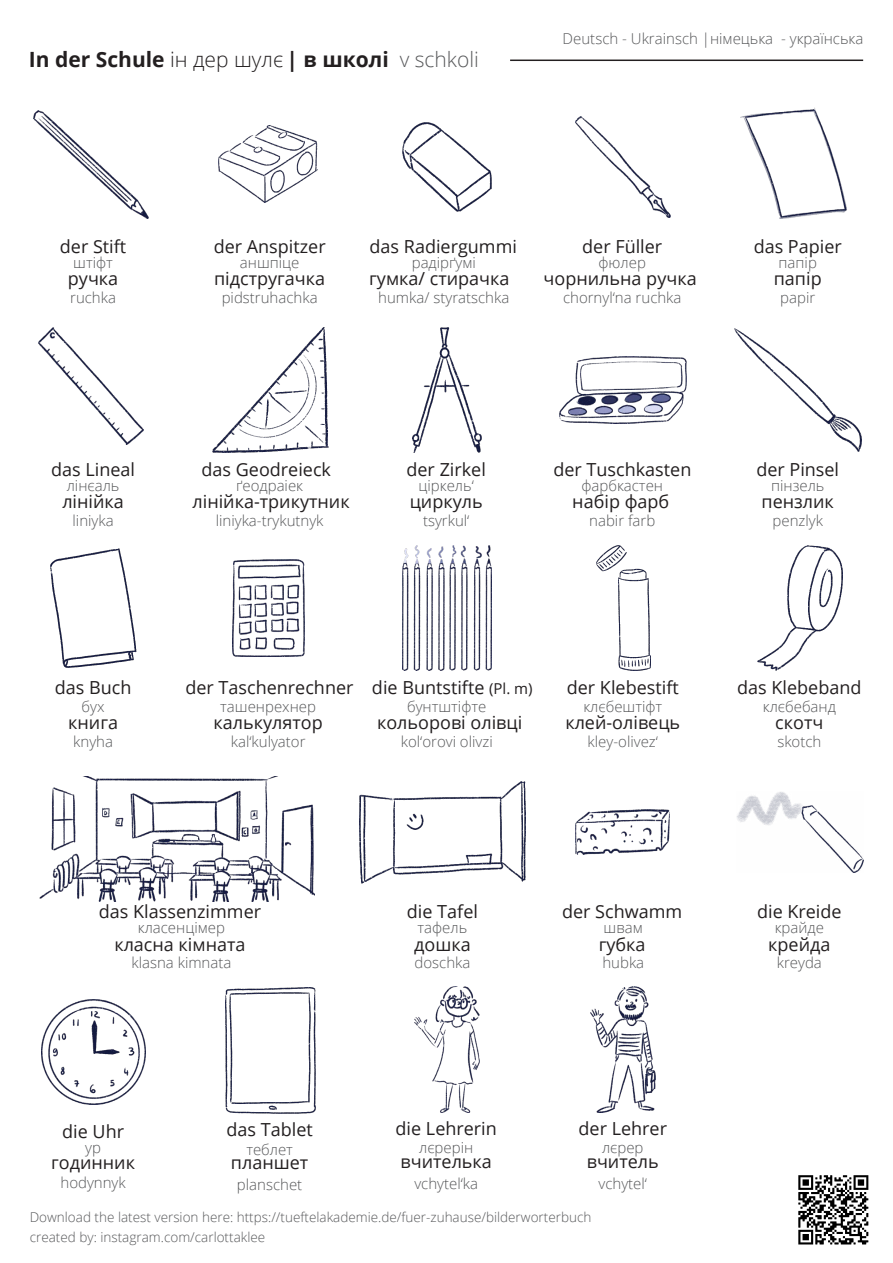
<style>
.page{position:relative;width:893px;height:1263px;background:#fff}
.page>*{position:absolute;margin:0;border:0;box-sizing:border-box;transform-origin:0 0}
.Überschrift{font:700 21px "Open Sans";color:#231f20}
.Text{font:18px "Open Sans";color:#231f20}
.Lautschrift{font:300 15px "Open Sans";color:#57585a}
.t1{font:300 13.5px "Open Sans";color:#57585a}
.s1{font-weight:300}
.s2{font-weight:300;color:#57585a}
.s3{font-size:15px}
</style>
<div class="page">
<hr style="left:510px;top:60px;width:353px;height:1px;background:#231f20">
<img style="left:798px;top:1175px;width:71px;height:70px">
<img style="left:38px;top:328px;width:106px;height:117px">
<img style="left:39px;top:776px;width:276px;height:125px">
<img style="left:34px;top:110px;width:115px;height:108px">
<img style="left:414px;top:986px;width:65px;height:126px">
<img style="left:212px;top:327px;width:116px;height:126px">
<img style="left:219px;top:125px;width:99px;height:78px">
<img style="left:591px;top:986px;width:65px;height:126px">
<img style="left:225px;top:988px;width:90px;height:125px">
<img style="left:412px;top:327px;width:69px;height:126px">
<img style="left:42px;top:1000px;width:104px;height:104px">
<img style="left:402px;top:123px;width:89px;height:88px">
<img style="left:51px;top:548px;width:86px;height:120px">
<img style="left:559px;top:356px;width:127px;height:68px">
<img style="left:360px;top:781px;width:165px;height:102px">
<img style="left:575px;top:116px;width:95px;height:102px">
<img style="left:233px;top:560px;width:72px;height:96px">
<img style="left:735px;top:328px;width:127px;height:124px">
<img style="left:576px;top:810px;width:94px;height:45px">
<img style="left:737px;top:792px;width:126px;height:81px">
<img style="left:741px;top:107px;width:106px;height:111px">
<img style="left:403px;top:545px;width:88px;height:126px">
<img style="left:596px;top:545px;width:54px;height:126px">
<img style="left:757px;top:545px;width:85px;height:126px">
<p class="Überschrift" style="left:29px;top:45px;width:451px">In der Schule <span class="s1">ін дер шулє</span> | в школі <span class="s2">v schkoli</span></p>
<p class="Lautschrift" style="left:563px;top:28px;width:302px">Deutsch - Ukrainsch |німецька - українська</p>
<p class="Text" style="left:60px;top:234px;width:68px">der Stift</p>
<p class="Text" style="left:214px;top:234px;width:113px">der Anspitzer</p>
<p class="Text" style="left:370px;top:234px;width:149px">das Radiergummi</p>
<p class="Text" style="left:582px;top:234px;width:82px">der Füller</p>
<p class="Text" style="left:754px;top:234px;width:90px">das Papier</p>
<p class="Lautschrift" style="left:73px;top:252px;width:41px">штіфт</p>
<p class="Lautschrift" style="left:240px;top:252px;width:61px">аншпіце</p>
<p class="Lautschrift" style="left:412px;top:252px;width:66px">радiрґумi</p>
<p class="Lautschrift" style="left:599px;top:252px;width:49px">фюлер</p>
<p class="Lautschrift" style="left:779px;top:252px;width:40px">папiр</p>
<p class="Text" style="left:214px;top:266px;width:113px">підстругачка</p>
<p class="Text" style="left:774px;top:266px;width:49px">папір</p>
<p class="Text" style="left:369px;top:266px;width:142px">гумка/ стирачка</p>
<p class="Text" style="left:68px;top:266px;width:52px">ручка</p>
<p class="Text" style="left:544px;top:266px;width:155px">чорнильна ручка</p>
<p class="Lautschrift" style="left:378px;top:287px;width:133px">humka/ styratschka</p>
<p class="Lautschrift" style="left:70px;top:287px;width:47px">ruchka</p>
<p class="Lautschrift" style="left:222px;top:287px;width:97px">pidstruhachka</p>
<p class="Lautschrift" style="left:563px;top:287px;width:120px">chornyl‘na ruchka</p>
<p class="Lautschrift" style="left:780px;top:287px;width:37px">papir</p>
<p class="Text" style="left:51px;top:457px;width:85px">das Lineal</p>
<p class="Text" style="left:202px;top:457px;width:131px">das Geodreieck</p>
<p class="Text" style="left:406px;top:457px;width:81px">der Zirkel</p>
<p class="Text" style="left:553px;top:457px;width:139px">der Tuschkasten</p>
<p class="Text" style="left:756px;top:457px;width:84px">der Pinsel</p>
<p class="Lautschrift" style="left:67px;top:475px;width:54px">лiнєаль</p>
<p class="Lautschrift" style="left:236px;top:475px;width:68px">ґеодрaiек</p>
<p class="Lautschrift" style="left:419px;top:475px;width:57px">цiркель‘</p>
<p class="Text" style="left:62px;top:489px;width:63px">лінійка</p>
<p class="Text" style="left:192px;top:489px;width:159px">лінійка-трикутник</p>
<p class="Text" style="left:410px;top:489px;width:75px">циркуль</p>
<p class="Lautschrift" style="left:216px;top:510px;width:109px">liniyka-trykutnyk</p>
<p class="Lautschrift" style="left:73px;top:510px;width:43px">liniyka</p>
<p class="Lautschrift" style="left:423px;top:510px;width:48px">tsyrkul‘</p>
<p class="Lautschrift" style="left:581px;top:475px;width:83px">фарбкастен</p>
<p class="Text" style="left:572px;top:489px;width:99px">набір фарб</p>
<p class="Lautschrift" style="left:589px;top:510px;width:68px">nabir farb</p>
<p class="Lautschrift" style="left:771px;top:475px;width:55px">пiнзель</p>
<p class="Text" style="left:761px;top:489px;width:74px">пензлик</p>
<p class="Lautschrift" style="left:772px;top:510px;width:52px">penzlyk</p>
<p class="Text" style="left:55px;top:675px;width:78px">das Buch</p>
<p class="Text" style="left:185px;top:675px;width:170px">der Taschenrechner</p>
<p class="Text" style="left:372px;top:675px;width:162px">die Buntstifte <span class="s3">(Pl. m)</span></p>
<p class="Text" style="left:567px;top:675px;width:113px">der Klebestift</p>
<p class="Text" style="left:737px;top:675px;width:126px">das Klebeband</p>
<p class="Lautschrift" style="left:82px;top:696px;width:24px">бух</p>
<p class="Text" style="left:68px;top:710px;width:51px">книга</p>
<p class="Lautschrift" style="left:220px;top:696px;width:97px">ташенрехнер</p>
<p class="Text" style="left:214px;top:710px;width:111px">калькулятор</p>
<p class="Lautschrift" style="left:407px;top:696px;width:81px">бунтштiфте</p>
<p class="Lautschrift" style="left:583px;top:696px;width:80px">клєбештiфт</p>
<p class="Lautschrift" style="left:763px;top:696px;width:75px">клєбебанд</p>
<p class="Text" style="left:377px;top:710px;width:147px">кольорові олівці</p>
<p class="Text" style="left:565px;top:710px;width:116px">клей-олівець</p>
<p class="Text" style="left:775px;top:710px;width:50px">скотч</p>
<p class="Lautschrift" style="left:73px;top:732px;width:41px">knyha</p>
<p class="Lautschrift" style="left:231px;top:732px;width:76px">kal‘kulyator</p>
<p class="Lautschrift" style="left:401px;top:732px;width:93px">kol‘orovi olivzi</p>
<p class="Lautschrift" style="left:588px;top:732px;width:72px">kley-olivez‘</p>
<p class="Lautschrift" style="left:777px;top:732px;width:46px">skotch</p>
<p class="Text" style="left:99px;top:899px;width:164px">das Klassenzimmer</p>
<p class="Text" style="left:407px;top:899px;width:73px">die Tafel</p>
<p class="Text" style="left:562px;top:899px;width:122px">der Schwamm</p>
<p class="Text" style="left:757px;top:899px;width:86px">die Kreide</p>
<p class="Lautschrift" style="left:138px;top:917px;width:89px">класенцiмер</p>
<p class="Text" style="left:114px;top:932px;width:133px">класна кімната</p>
<p class="Lautschrift" style="left:131px;top:953px;width:101px">klasna kimnata</p>
<p class="Lautschrift" style="left:418px;top:917px;width:51px">тафель</p>
<p class="Lautschrift" style="left:604px;top:917px;width:41px">швам</p>
<p class="Lautschrift" style="left:775px;top:917px;width:51px">крайде</p>
<p class="Text" style="left:599px;top:932px;width:48px">губка</p>
<p class="Text" style="left:768px;top:932px;width:64px">крейда</p>
<p class="Text" style="left:414px;top:932px;width:58px">дошка</p>
<p class="Lautschrift" style="left:414px;top:953px;width:57px">dosсhka</p>
<p class="Lautschrift" style="left:602px;top:953px;width:43px">hubka</p>
<p class="Lautschrift" style="left:777px;top:953px;width:47px">kreyda</p>
<p class="Text" style="left:62px;top:1119px;width:63px">die Uhr</p>
<p class="Text" style="left:226px;top:1117px;width:88px">das Tablet</p>
<p class="Text" style="left:579px;top:1116px;width:90px">der Lehrer</p>
<p class="Text" style="left:396px;top:1116px;width:103px">die Lehrerin</p>
<p class="Lautschrift" style="left:85px;top:1137px;width:17px">ур</p>
<p class="Lautschrift" style="left:246px;top:1139px;width:48px">теблет</p>
<p class="Lautschrift" style="left:419px;top:1138px;width:56px">лєрерiн</p>
<p class="Lautschrift" style="left:602px;top:1138px;width:43px">лєрер</p>
<p class="Text" style="left:231px;top:1150px;width:79px">планшет</p>
<p class="Text" style="left:587px;top:1149px;width:74px">вчитель</p>
<p class="Text" style="left:401px;top:1149px;width:93px">вчителька</p>
<p class="Text" style="left:51px;top:1150px;width:85px">годинник</p>
<p class="Lautschrift" style="left:60px;top:1172px;width:67px">hodynnyk</p>
<p class="Lautschrift" style="left:237px;top:1174px;width:67px">planschet</p>
<p class="Lautschrift" style="left:598px;top:1173px;width:50px">vchytel‘</p>
<p class="Lautschrift" style="left:414px;top:1173px;width:65px">vchytel‘ka</p>
<p class="t1" style="left:30px;top:1208px;width:563px">Download the latest version here: https://tueftelakademie.de/fuer-zuhause/bilderworterbuch</p>
<p class="t1" style="left:30px;top:1227px;width:237px">created by: instagram.com/carlottaklee</p>
</div>
